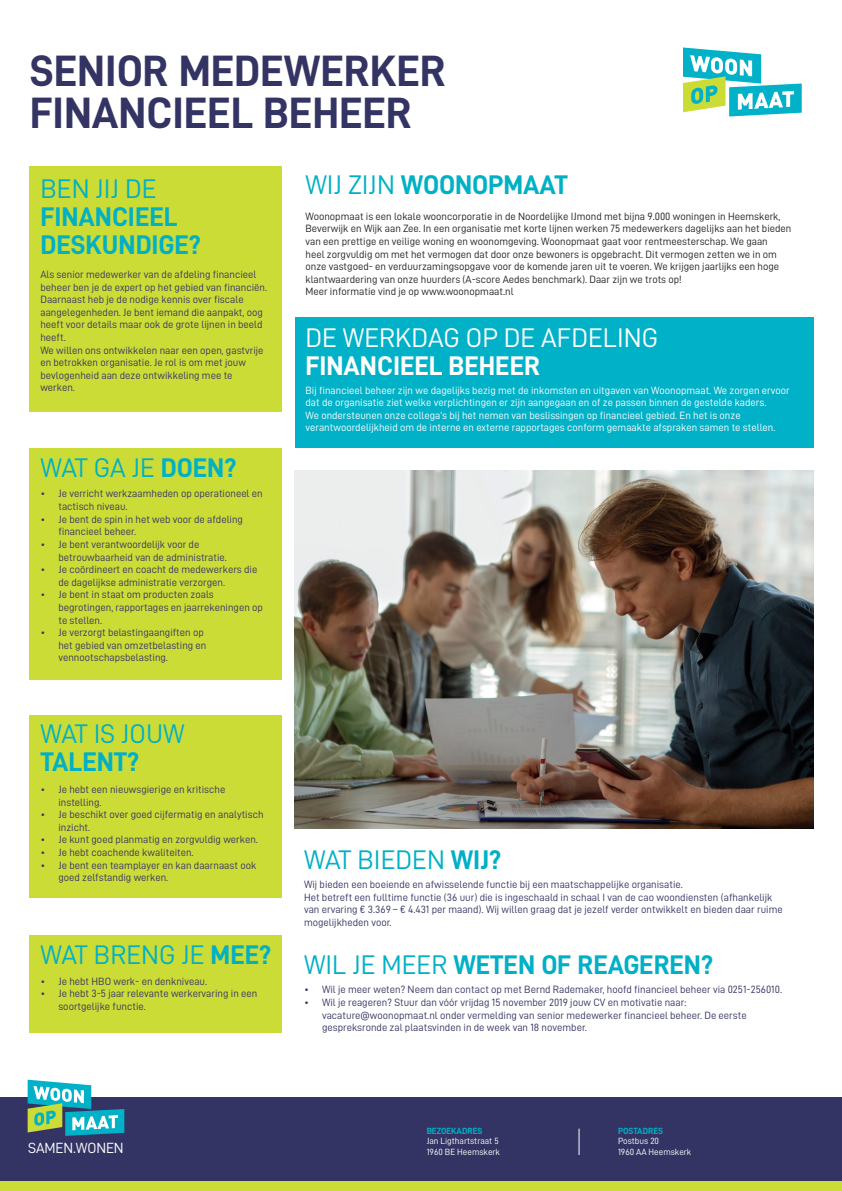
<style>
.page{position:relative;width:842px;height:1191px;background:#fff}
.page>*{position:absolute;margin:0;border:0;box-sizing:border-box;transform-origin:0 0}
.t1{font:44px/41.4px "D DIN Bold";color:#343464}
.t2{font:27px/28px "D DIN Bold";color:#00b0c5}
.t3{font:27px "D DIN";color:#00b0c5}
.t4{font:27px "D DIN";color:#fff}
.t5{font:27px "D DIN Bold";color:#fff}
.t6{font:14.8px "D DIN";letter-spacing:-.01em;color:#fff}
.t7{font:10.6px/12.6px "D DIN";color:#343464}
.t8{font:10.6px/12.6px "D DIN";color:#231f20}
.t9{font:10.6px/12.6px "D DIN";color:#fff}
.t10{font:9px/10.4px "D DIN";color:#fff}
.t11{font:9px "D DIN Bold";letter-spacing:-.005em;color:#00b0c5}
.s1{font-family:"D DIN Bold"}
.s2{font-family:"D DIN"}
</style>
<div class="page">
<div style="left:0;top:1096px;width:842px;height:89px;background:#343464"></div>
<div style="left:30px;top:166px;width:252px;height:246px;background:#ccdc37"></div>
<div style="left:295px;top:317px;width:519px;height:131px;background:#00b1c8"></div>
<div style="left:30px;top:448px;width:252px;height:231px;background:#ccdc37"></div>
<div style="left:30px;top:935px;width:252px;height:97px;background:#ccdc37"></div>
<div style="left:30px;top:715px;width:252px;height:182px;background:#ccdc37"></div>
<svg style="left:28px;top:1079px;width:96px;height:56px"></svg>
<div style="left:0;top:1181px;width:842px;height:10px;background:#ccdc37"></div>
<svg style="left:578px;top:1128px;width:1px;height:27px"></svg>
<img style="left:295px;top:470px;width:519px;height:358px">
<svg style="left:683px;top:47px;width:119px;height:69px"></svg>
<h1 class="t1" style="left:30px;top:49px;width:418px">SENIOR MEDEWERKER<br>FINANCIEEL BEHEER</h1>
<h2 class="t3" style="left:40px;top:174px;width:118px">BEN JIJ DE</h2>
<h2 class="t2" style="left:40px;top:202px;width:162px">FINANCIEEL<br>DESKUNDIGE?</h2>
<p class="t7" style="left:40px;top:268px;width:228px">Als senior medewerker van de afdeling financieel beheer ben je de expert op het gebied van financiën.<br>Daarnaast heb je de nodige kennis over fiscale aangelegenheden. Je bent iemand die aanpakt, oog heeft voor details maar ook de grote lijnen in beeld heeft.<br>We willen ons ontwikkelen naar een open, gastvrije en betrokken organisatie. Je rol is om met jouw bevlogenheid aan deze ontwikkeling mee te werken.</p>
<h2 class="t3" style="left:40px;top:453px;width:198px">WAT GA JE <span class="s1">DOEN?</span></h2>
<p class="t7" style="left:58px;top:487px;width:206px;text-indent:-18px">• Je verricht werkzaamheden op operationeel en tactisch niveau.</p>
<p class="t7" style="left:58px;top:512px;width:186px;text-indent:-18px">• Je bent de spin in het web voor de afdeling financieel beheer.</p>
<p class="t7" style="left:58px;top:538px;width:170px;text-indent:-18px">• Je bent verantwoordelijk voor de betrouwbaarheid van de administratie.</p>
<p class="t7" style="left:58px;top:563px;width:200px;text-indent:-18px">• Je coördineert en coacht de medewerkers die de dagelijkse administratie verzorgen.</p>
<p class="t7" style="left:58px;top:588px;width:206px;text-indent:-18px">• Je bent in staat om producten zoals begrotingen, rapportages en jaarrekeningen op te stellen.</p>
<p class="t7" style="left:58px;top:626px;width:150px;text-indent:-18px">• Je verzorgt belastingaangiften op het gebied van omzetbelasting en vennootschapsbelasting.</p>
<h2 class="t3" style="left:40px;top:719px;width:146px">WAT IS JOUW</h2>
<h2 class="t2" style="left:40px;top:747px;width:101px">TALENT?</h2>
<p class="t7" style="left:58px;top:783px;width:168px;text-indent:-18px">• Je hebt een nieuwsgierige en kritische instelling.</p>
<p class="t7" style="left:58px;top:808px;width:207px;text-indent:-18px">• Je beschikt over goed cijfermatig en analytisch inzicht.</p>
<p class="t7" style="left:40px;top:833px;width:219px">• Je kunt goed planmatig en zorgvuldig werken.</p>
<p class="t7" style="left:40px;top:846px;width:155px">• Je hebt coachende kwaliteiten.</p>
<p class="t7" style="left:58px;top:858px;width:199px;text-indent:-18px">• Je bent een teamplayer en kan daarnaast ook goed zelfstandig werken.</p>
<h2 class="t3" style="left:40px;top:940px;width:232px">WAT BRENG JE <span class="s1">MEE?</span></h2>
<p class="t7" style="left:40px;top:974px;width:168px">• Je hebt HBO werk- en denkniveau.</p>
<p class="t7" style="left:58px;top:987px;width:200px;text-indent:-18px">• Je hebt 3-5 jaar relevante werkervaring in een soortgelijke functie.</p>
<h2 class="t2" style="left:305px;top:170px;width:264px"><span class="s2">WIJ ZIJN</span> WOONOPMAAT</h2>
<p class="t8" style="left:305px;top:210px;width:487px">Woonopmaat is een lokale wooncorporatie in de Noordelijke IJmond met bijna 9.000 woningen in Heemskerk, Beverwijk en Wijk aan Zee. In een organisatie met korte lijnen werken 75 medewerkers dagelijks aan het bieden van een prettige en veilige woning en woonomgeving. Woonopmaat gaat voor rentmeesterschap. We gaan<br>heel zorgvuldig om met het vermogen dat door onze bewoners is opgebracht. Dit vermogen zetten we in om onze vastgoed- en verduurzamingsopgave voor de komende jaren uit te voeren. We krijgen jaarlijks een hoge klantwaardering van onze huurders (A-score Aedes benchmark). Daar zijn we trots op!<br>Meer informatie vind je op www.woonopmaat.nl</p>
<h2 class="t4" style="left:305px;top:323px;width:354px">DE WERKDAG OP DE AFDELING</h2>
<h2 class="t5" style="left:305px;top:351px;width:236px">FINANCIEEL BEHEER</h2>
<p class="t9" style="left:305px;top:383px;width:486px">Bij financieel beheer zijn we dagelijks bezig met de inkomsten en uitgaven van Woonopmaat. We zorgen ervoor dat de organisatie ziet welke verplichtingen er zijn aangegaan en of ze passen binnen de gestelde kaders.<br>We ondersteunen onze collega’s bij het nemen van beslissingen op financieel gebied. En het is onze verantwoordelijkheid om de interne en externe rapportages conform gemaakte afspraken samen te stellen.</p>
<h2 class="t3" style="left:304px;top:845px;width:199px">WAT BIEDEN <span class="s1">WIJ?</span></h2>
<p class="t7" style="left:304px;top:878px;width:480px">Wij bieden een boeiende en afwisselende functie bij een maatschappelijke organisatie.<br>Het betreft een fulltime functie (36 uur) die is ingeschaald in schaal I van de cao woondiensten (afhankelijk van ervaring € 3.369 – € 4.431 per maand). Wij willen graag dat je jezelf verder ontwikkelt en bieden daar ruime mogelijkheden voor.</p>
<h2 class="t2" style="left:304px;top:950px;width:411px"><span class="s2">WIL JE MEER</span> WETEN OF REAGEREN?</h2>
<p class="t7" style="left:304px;top:983px;width:479px">• Wil je meer weten? Neem dan contact op met Bernd Rademaker, hoofd financieel beheer via 0251-256010.</p>
<p class="t7" style="left:322px;top:995px;width:426px;text-indent:-18px">• Wil je reageren? Stuur dan vóór vrijdag 15 november 2019 jouw CV en motivatie naar: vacature@woonopmaat.nl onder vermelding van senior medewerker financieel beheer. De eerste gespreksronde zal plaatsvinden in de week van 18 november.</p>
<h3 class="t6" style="left:28px;top:1139px;width:97px">SAMEN.WONEN</h3>
<p class="t11" style="left:427px;top:1125px;width:57px">BEZOEKADRES</p>
<p class="t10" style="left:427px;top:1135px;width:75px">Jan Ligthartstraat 5<br>1960 BE Heemskerk</p>
<p class="t11" style="left:618px;top:1125px;width:47px">POSTADRES</p>
<p class="t10" style="left:618px;top:1136px;width:75px">Postbus 20<br>1960 AA Heemskerk</p>
</div>
